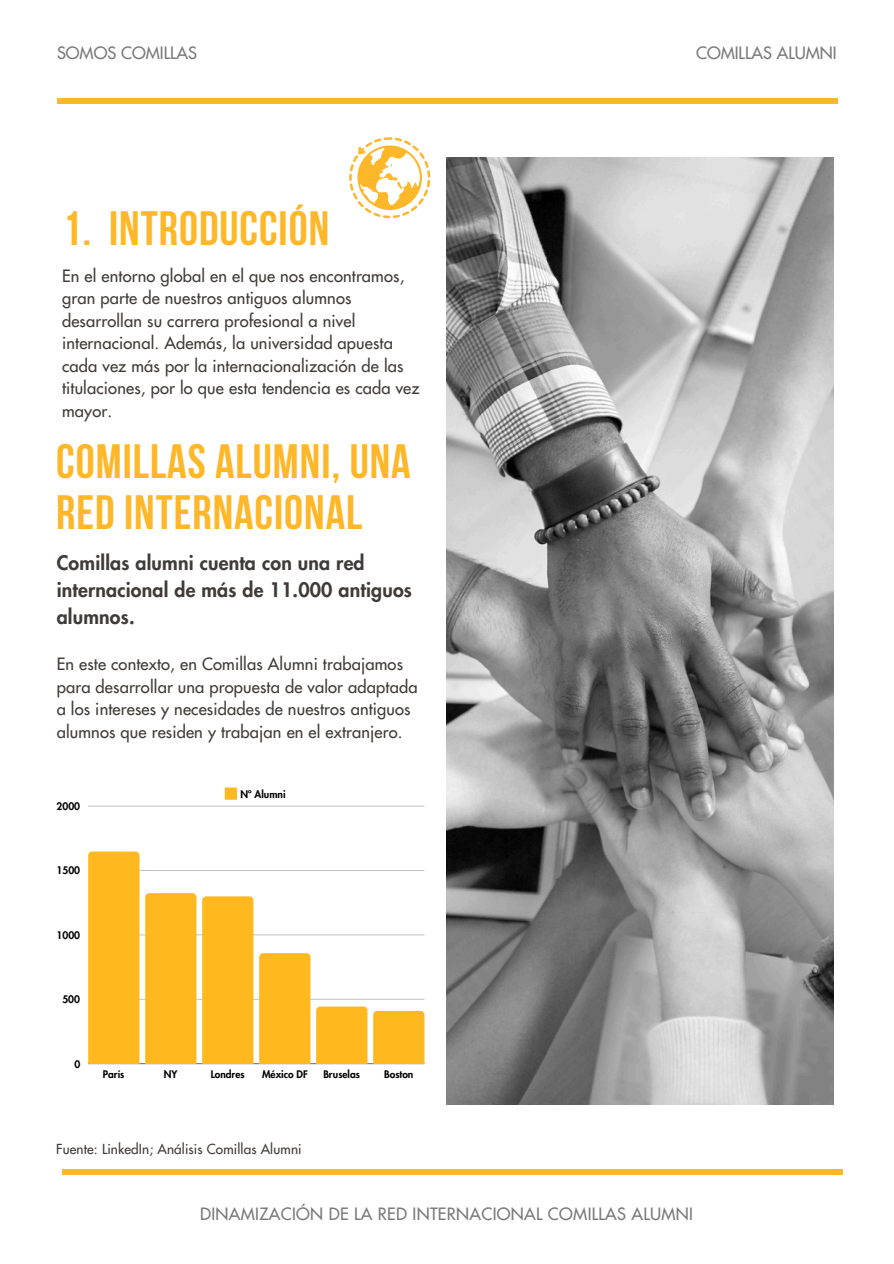
<style>
.page{position:relative;width:894px;height:1264px;background:#fff}
.page>*{position:absolute;margin:0;border:0;box-sizing:border-box;transform-origin:0 0}
.t1{font:700 48px/50.7px "Bebas Neue";letter-spacing:.02em;color:#fdb728}
.t2{font:800 19.5px/27px "Futura Std";letter-spacing:.01em;color:#403b38}
.t3{font:500 16.5px/22.5px "Futura Std";letter-spacing:.01em;color:#403b38}
.t4{font:500 16.5px "Futura Std";letter-spacing:.02em;color:#797979}
.t5{font:500 16.5px "Futura Std";color:#797979}
.t6{font:500 13.5px "Futura Std";letter-spacing:.01em;color:#403b38}
.t7{font:800 10.2px "Futura Std";color:#000}
</style>
<div class="page">
<img style="left:447px;top:158px;width:385px;height:946px">
<div style="left:57px;top:98px;width:780px;height:6px;background:#fdb728"></div>
<div style="left:62px;top:1168px;width:780px;height:6px;background:#fdb728"></div>
<svg style="left:349px;top:137px;width:81px;height:81px"></svg>
<div style="left:225px;top:787px;width:12px;height:12px;background:#ffb81d"></div>
<hr style="left:88px;top:1063px;width:336px;height:1px;background:#000">
<hr style="left:88px;top:999px;width:336px;height:1px;background:#000">
<hr style="left:88px;top:934px;width:336px;height:1px;background:#000">
<hr style="left:88px;top:870px;width:336px;height:1px;background:#000">
<hr style="left:88px;top:805px;width:336px;height:1px;background:#000">
<div style="left:88px;top:851px;width:51px;height:212px;background:#ffb81d"></div>
<div style="left:145px;top:893px;width:51px;height:170px;background:#ffb81d"></div>
<div style="left:202px;top:896px;width:51px;height:167px;background:#ffb81d"></div>
<div style="left:259px;top:953px;width:51px;height:110px;background:#ffb81d"></div>
<div style="left:316px;top:1006px;width:51px;height:57px;background:#ffb81d"></div>
<div style="left:373px;top:1010px;width:51px;height:53px;background:#ffb81d"></div>
<h2 class="t5" style="left:57px;top:45px;width:141px">SOMOS COMILLAS</h2>
<h4 class="t5" style="left:695px;top:45px;width:142px">COMILLAS ALUMNI</h4>
<h3 class="t1" style="left:62px;top:207px;width:268px">1. INTRODUCCIÓN</h3>
<h3 class="t3" style="left:62px;top:265px;width:359px">En el entorno global en el que nos encontramos, gran parte de nuestros antiguos alumnos desarrollan su carrera profesional a nivel internacional. Además, la universidad apuesta cada vez más por la internacionalización de las titulaciones, por lo que esta tendencia es cada vez mayor.</h3>
<p class="t1" style="left:56px;top:441px;width:356px">COMILLAS ALUMNI, UNA<br>RED INTERNACIONAL</p>
<h1 class="t2" style="left:57px;top:550px;width:356px">Comillas alumni cuenta con una red internacional de más de 11.000 antiguos alumnos.</h1>
<h4 class="t3" style="left:57px;top:653px;width:362px">En este contexto, en Comillas Alumni trabajamos para desarrollar una propuesta de valor adaptada a los intereses y necesidades de nuestros antiguos alumnos que residen y trabajan en el extranjero.</h4>
<p class="t7" style="left:57px;top:801px;width:25px">2000</p>
<p class="t7" style="left:57px;top:865px;width:25px">1500</p>
<p class="t7" style="left:57px;top:930px;width:25px">1000</p>
<p class="t7" style="left:62px;top:994px;width:19px">500</p>
<p class="t7" style="left:74px;top:1059px;width:7px">0</p>
<p class="t7" style="left:240px;top:789px;width:47px">Nº Alumni</p>
<p class="t7" style="left:103px;top:1069px;width:23px">París</p>
<p class="t7" style="left:164px;top:1069px;width:15px">NY</p>
<p class="t7" style="left:211px;top:1069px;width:35px">Londres</p>
<p class="t7" style="left:262px;top:1069px;width:47px">México DF</p>
<p class="t7" style="left:323px;top:1069px;width:38px">Bruselas</p>
<p class="t7" style="left:384px;top:1069px;width:31px">Boston</p>
<p class="t6" style="left:56px;top:1142px;width:247px">Fuente: LinkedIn; Análisis Comillas Alumni</p>
<h1 class="t4" style="left:200px;top:1206px;width:494px">DINAMIZACIÓN DE LA RED INTERNACIONAL COMILLAS ALUMNI</h1>
</div>
